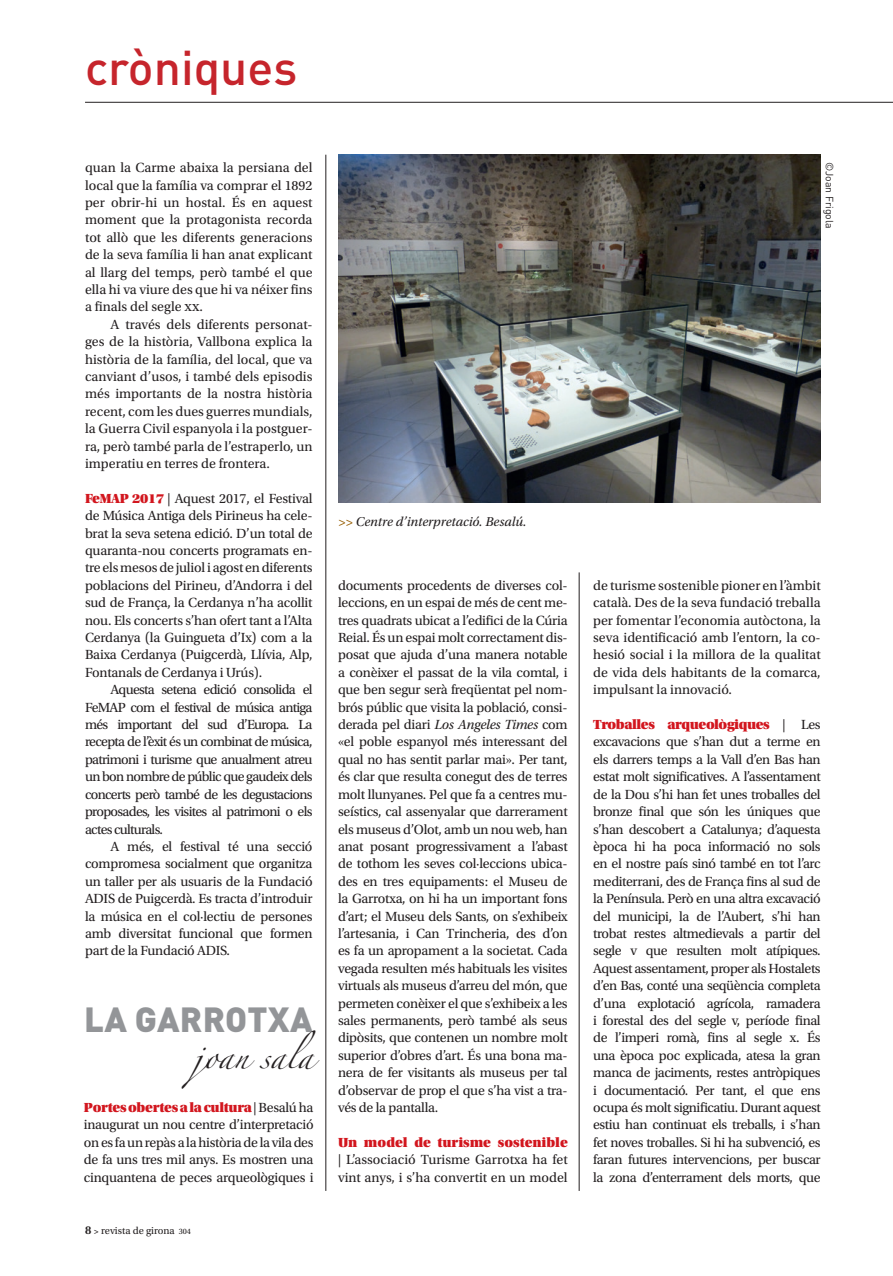
<style>
.page{position:relative;width:893px;height:1276px;background:#fff}
.page>*{position:absolute;margin:0;border:0;box-sizing:border-box;transform-origin:0 0}
.t1{font:500 48px "DIN Pro";color:#c6252c}
.t2{font:900 34.5px "DIN Pro";letter-spacing:.01em;color:#939598}
.t3{font:22.5px "Zapfino";color:#231f20}
.t4{font:13.95px/17.4px "Utopia Std";letter-spacing:-.02em;color:#231f20;text-align:justify}
.t5{font:italic 13.5px "Utopia Std";color:#231f20}
.t6{font:10.5px "Utopia Std";color:#231f20}
.t7{font:10.5px "DIN Pro";color:#231f20}
.s1{font-family:"Utopia Std Black Headline";color:#d2161e}
.s2{font-weight:600;font-size:12px}
.s3{font-weight:600;font-size:9px}
.s4{font-size:8.25px}
.s5{color:#985f04}
.s6{font-style:italic}
</style>
<div class="page">
<img style="left:338px;top:155px;width:483px;height:348px">
<hr style="left:85px;top:102px;width:808px;height:1px;background:#231f20">
<hr style="left:326px;top:155px;width:1px;height:1036px;background:#231f20">
<hr style="left:579px;top:572px;width:1px;height:619px;background:#231f20">
<p class="t1" style="left:85px;top:29px;width:214px">cròniques</p>
<p class="t4" style="left:85px;top:159px;width:229px">quan la Carme abaixa la persiana del local que la família va comprar el 1892 per obrir-hi un hostal. És en aquest moment que la protagonista recorda tot allò que les diferents generacions de la seva família li han anat explicant al llarg del temps, però també el que ella hi va viure des que hi va néixer fins a finals del segle xx.</p>
<p class="t4" style="left:85px;top:316px;width:229px;text-indent:26px">A través dels diferents personat&shy;ges de la història, Vallbona explica la història de la família, del local, que va canviant d’usos, i també dels episodis més importants de la nostra història recent, com les dues guerres mundials, la Guerra Civil espanyola i la postguer&shy;ra, però també parla de l’estraperlo, un imperatiu en terres de frontera.</p>
<p class="t4" style="left:85px;top:490px;width:229px"><span class="s1">FeMAP 2017</span> | Aquest 2017, el Festival de Música Antiga dels Pirineus ha cele&shy;brat la seva setena edició. D’un total de quaranta-nou concerts programats en&shy;tre els mesos de juliol i agost en diferents poblacions del Pirineu, d’Andorra i del sud de França, la Cerdanya n’ha acollit nou. Els concerts s’han ofert tant a l’Alta Cerdanya (la Guingueta d’Ix) com a la Baixa Cerdanya (Puigcerdà, Llívia, Alp, Fontanals de Cerdanya i Urús).</p>
<p class="t4" style="left:85px;top:681px;width:229px;text-indent:26px">Aquesta setena edició consolida el FeMAP com el festival de música antiga més important del sud d’Europa. La recepta de l’èxit és un combinat de música, patrimoni i turisme que anualment atreu un bon nombre de públic que gaudeix dels concerts però també de les degustacions proposades, les visites al patrimoni o els actes culturals.</p>
<p class="t4" style="left:85px;top:838px;width:229px;text-indent:26px">A més, el festival té una secció compromesa socialment que organitza un taller per als usuaris de la Fundació ADIS de Puigcerdà. Es tracta d’introduir la música en el col·lectiu de persones amb diversitat funcional que formen part de la Fundació ADIS.</p>
<p class="t2" style="left:84px;top:990px;width:230px">LA GARROTXA</p>
<p class="t3" style="left:193px;top:1047px;width:124px">joan sala</p>
<p class="t4" style="left:84px;top:1099px;width:231px"><span class="s1">Portes obertes a la cultura</span> | Besalú ha inaugurat un nou centre d’interpretació on es fa un repàs a la història de la vila des de fa uns tres mil anys. Es mostren una cinquantena de peces arqueològiques i</p>
<p class="t6" style="left:85px;top:1224px;width:108px"><span class="s2">8</span> <span class="s3">&gt;</span> revista de girona <span class="s4">304</span></p>
<p class="t5" style="left:338px;top:514px;width:190px"><span class="s5">&gt;&gt;</span> Centre d’interpretació. Besalú.</p>
<p class="t4" style="left:338px;top:577px;width:231px;text-align:left">documents procedents de diverses col· leccions, en un espai de més de cent me&shy;tres quadrats ubicat a l’edifici de la Cúria Reial. És un espai molt correctament dis&shy;posat que ajuda d’una manera notable a conèixer el passat de la vila comtal, i que ben segur serà freqüentat pel nom&shy;brós públic que visita la població, consi&shy;derada pel diari <span class="s6">Los Angeles Times</span> com «el poble espanyol més interessant del qual no has sentit parlar mai». Per tant, és clar que resulta conegut des de terres molt llunyanes. Pel que fa a centres mu&shy;seístics, cal assenyalar que darrerament els museus d’Olot, amb un nou web, han anat posant progressivament a l’abast de tothom les seves col·leccions ubica&shy;des en tres equipaments: el Museu de la Garrotxa, on hi ha un important fons d’art; el Museu dels Sants, on s’exhibeix l’artesania, i Can Trincheria, des d’on es fa un apropament a la societat. Cada vegada resulten més habituals les visites virtuals als museus d’arreu del món, que permeten conèixer el que s’exhibeix a les sales permanents, però també als seus dipòsits, que contenen un nombre molt superior d’obres d’art. És una bona ma&shy;nera de fer visitants als museus per tal d’observar de prop el que s’ha vist a tra&shy;vés de la pantalla.</p>
<p class="t4" style="left:338px;top:1133px;width:231px"><span class="s1">Un model de turisme sostenible </span>| L’associació Turisme Garrotxa ha fet vint anys, i s’ha convertit en un model</p>
<p class="t7" style="left:838px;top:162px;width:68px;rotate:90deg">©Joan Frigola</p>
<p class="t4" style="left:593px;top:577px;width:229px">de turisme sostenible pioner en l’àmbit català. Des de la seva fundació treballa per fomentar l’economia autòctona, la seva identificació amb l’entorn, la co&shy;hesió social i la millora de la qualitat de vida dels habitants de la comarca, impulsant la innovació.</p>
<p class="t4" style="left:593px;top:716px;width:229px"><span class="s1">Troballes arqueològiques</span> | Les excavacions que s’han dut a terme en els darrers temps a la Vall d’en Bas han estat molt significatives. A l’assentament de la Dou s’hi han fet unes troballes del bronze final que són les úniques que s’han descobert a Catalunya; d’aquesta època hi ha poca informació no sols en el nostre país sinó també en tot l’arc mediterrani, des de França fins al sud de la Península. Però en una altra excavació del municipi, la de l’Aubert, s’hi han trobat restes altmedievals a partir del segle v que resulten molt atípiques.<br>Aquest assentament, proper als Hostalets d’en Bas, conté una seqüència completa d’una explotació agrícola, ramadera i forestal des del segle v, període final de l’imperi romà, fins al segle x. És una època poc explicada, atesa la gran manca de jaciments, restes antròpiques i documentació. Per tant, el que ens ocupa és molt significatiu. Durant aquest estiu han continuat els treballs, i s’han fet noves troballes. Si hi ha subvenció, es faran futures intervencions, per buscar la zona d’enterrament dels morts, que</p>
</div>
